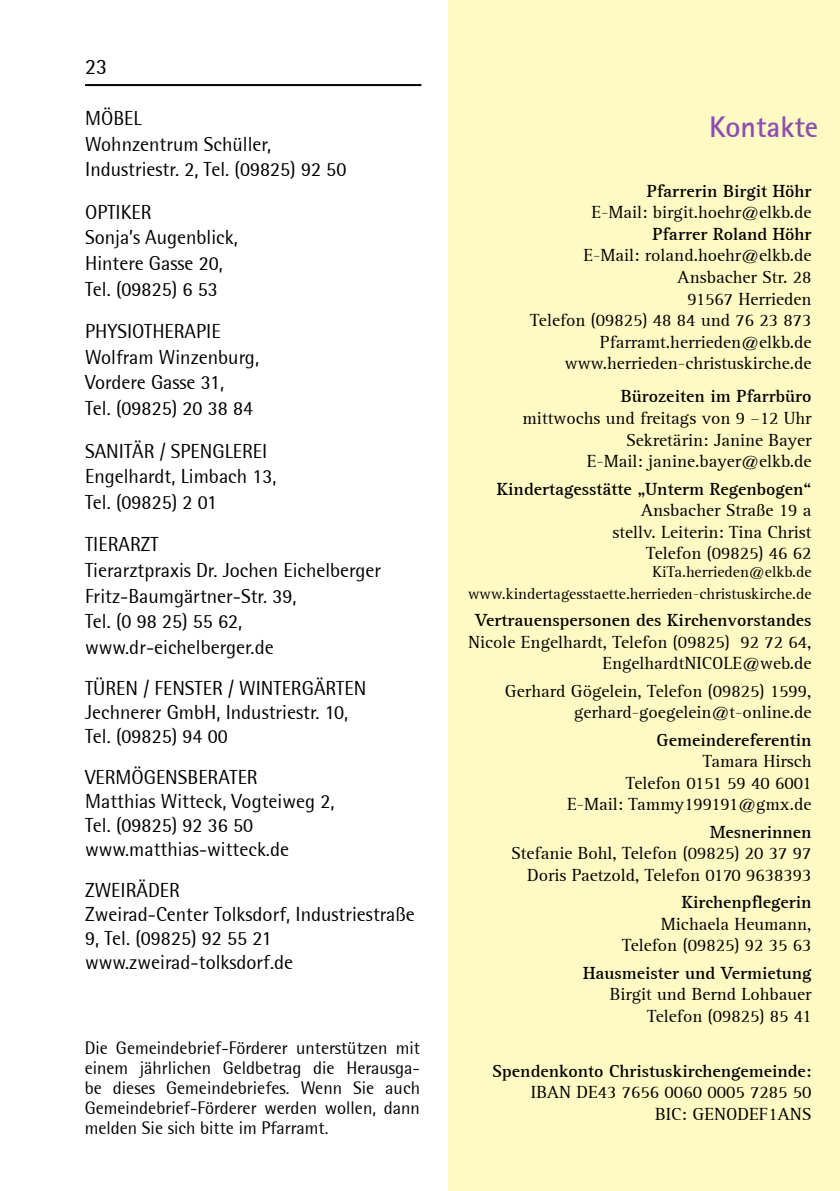
<style>
.page{position:relative;width:840px;height:1191px;background:#fff}
.page>*{position:absolute;margin:0;border:0;box-sizing:border-box;transform-origin:0 0}
.t1{font:30px "Rotis Sans Serif Bold 65";color:#8c4fae}
.t2{font:22px "Rotis Semi Sans";color:#000}
.t3{font:20px/25.6px "Rotis Semi Sans";color:#000}
.t4{font:18px/21.6px "Rotis Serif";color:#000;text-align:right}
.t5{font:700 18px "Rotis Serif";color:#000}
.t6{font:18px/20px "Rotis Semi Sans";color:#000;text-align:justify}
.t7{font:16px/21.6px "Rotis Serif";color:#000;text-align:right}
</style>
<div class="page">
<hr style="left:85px;top:84px;width:697px;height:2px;background:#000">
<svg style="left:419px;top:84px;width:29px;height:3px"></svg>
<div style="left:448px;top:0;width:391px;height:1191px;background:#fffac4"></div>
<p class="t2" style="left:85px;top:53px;width:24px">23</p>
<p class="t3" style="left:85px;top:105px;width:262px">MÖBEL<br>Wohnzentrum Schüller,<br>Industriestr. 2, Tel. (09825) 92 50</p>
<p class="t3" style="left:85px;top:199px;width:154px">OPTIKER<br>Sonja’s Augenblick,<br>Hintere Gasse 20,<br>Tel. (09825) 6 53</p>
<p class="t3" style="left:85px;top:318px;width:175px">PHYSIOTHERAPIE<br>Wolfram Winzenburg,<br>Vordere Gasse 31,<br>Tel. (09825) 20 38 84</p>
<p class="t3" style="left:85px;top:438px;width:193px">SANITÄR / SPENGLEREI<br>Engelhardt, Limbach 13,<br>Tel. (09825) 2 01</p>
<p class="t3" style="left:85px;top:532px;width:297px">TIERARZT<br>Tierarztpraxis Dr. Jochen Eichelberger<br>Fritz-Baumgärtner-Str. 39,<br>Tel. (0 98 25) 55 62, www.dr-eichelberger.de</p>
<p class="t3" style="left:85px;top:676px;width:282px;line-height:24px">TÜREN / FENSTER / WINTERGÄRTEN<br>Jechnerer GmbH, Industriestr. 10,<br>Tel. (09825) 94 00</p>
<p class="t3" style="left:85px;top:765px;width:251px;line-height:24px">VERMÖGENSBERATER<br>Matthias Witteck, Vogteiweg 2,<br>Tel. (09825) 92 36 50 www.matthias-witteck.de</p>
<p class="t3" style="left:85px;top:878px;width:331px;line-height:24px">ZWEIRÄDER<br>Zweirad-Center Tolksdorf, Industriestraße<br>9, Tel. (09825) 92 55 21 www.zweirad-tolksdorf.de</p>
<p class="t6" style="left:85px;top:1038px;width:336px">Die Gemeindebrief-Förderer unterstützen mit einem jährlichen Geldbetrag die Herausga&shy;be dieses Gemeindebriefes. Wenn Sie auch Gemeindebrief-Förderer werden wollen, dann melden Sie sich bitte im Pfarramt.</p>
<h1 class="t1" style="left:708px;top:108px;width:110px">Kontakte</h1>
<p class="t5" style="left:646px;top:180px;width:166px">Pfarrerin Birgit Höhr</p>
<p class="t4" style="left:591px;top:202px;width:221px">E-Mail: birgit.hoehr@elkb.de</p>
<p class="t5" style="left:652px;top:223px;width:160px">Pfarrer Roland Höhr</p>
<p class="t4" style="left:530px;top:245px;width:282px">E-Mail: roland.hoehr@elkb.de<br>Ansbacher Str. 28<br>91567 Herrieden<br>Telefon (09825) 48 84 und 76 23 873<br>Pfarramt.herrieden@elkb.de www.herrieden-christuskirche.de</p>
<p class="t5" style="left:620px;top:386px;width:192px">Bürozeiten im Pfarrbüro</p>
<p class="t4" style="left:522px;top:408px;width:290px">mittwochs und freitags von 9 –12 Uhr<br>Sekretärin: Janine Bayer<br>E-Mail: janine.bayer@elkb.de</p>
<p class="t5" style="left:496px;top:478px;width:316px">Kindertagesstätte „Unterm Regenbogen“</p>
<p class="t4" style="left:612px;top:500px;width:200px">Ansbacher Straße 19 a stellv. Leiterin: Tina Christ<br>Telefon (09825) 46 62</p>
<p class="t7" style="left:468px;top:562px;width:345px">KiTa.herrieden@elkb.de www.kindertagesstaette.herrieden-christuskirche.de</p>
<p class="t5" style="left:475px;top:609px;width:338px">Vertrauenspersonen des Kirchenvorstandes</p>
<p class="t4" style="left:468px;top:631px;width:345px">Nicole Engelhardt, Telefon (09825) 92 72 64,<br>EngelhardtNICOLE@web.de</p>
<p class="t4" style="left:504px;top:680px;width:308px">Gerhard Gögelein, Telefon (09825) 1599, gerhard-goegelein@t-online.de</p>
<p class="t5" style="left:656px;top:729px;width:156px">Gemeindereferentin</p>
<p class="t4" style="left:566px;top:751px;width:246px">Tamara Hirsch<br>Telefon 0151 59 40 6001<br>E-Mail: Tammy199191@gmx.de</p>
<p class="t5" style="left:709px;top:821px;width:103px">Mesnerinnen</p>
<p class="t4" style="left:511px;top:843px;width:302px">Stefanie Bohl, Telefon (09825) 20 37 97<br>Doris Paetzold, Telefon 0170 9638393</p>
<p class="t5" style="left:681px;top:891px;width:131px">Kirchenpflegerin</p>
<p class="t4" style="left:621px;top:913px;width:191px">Michaela Heumann,<br>Telefon (09825) 92 35 63</p>
<p class="t5" style="left:582px;top:962px;width:230px">Hausmeister und Vermietung</p>
<p class="t4" style="left:609px;top:984px;width:203px">Birgit und Bernd Lohbauer<br>Telefon (09825) 85 41</p>
<p class="t5" style="left:492px;top:1060px;width:321px">Spendenkonto Christuskirchengemeinde:</p>
<p class="t4" style="left:530px;top:1081px;width:282px">IBAN DE43 7656 0060 0005 7285 50<br>BIC: GENODEF1ANS</p>
</div>
